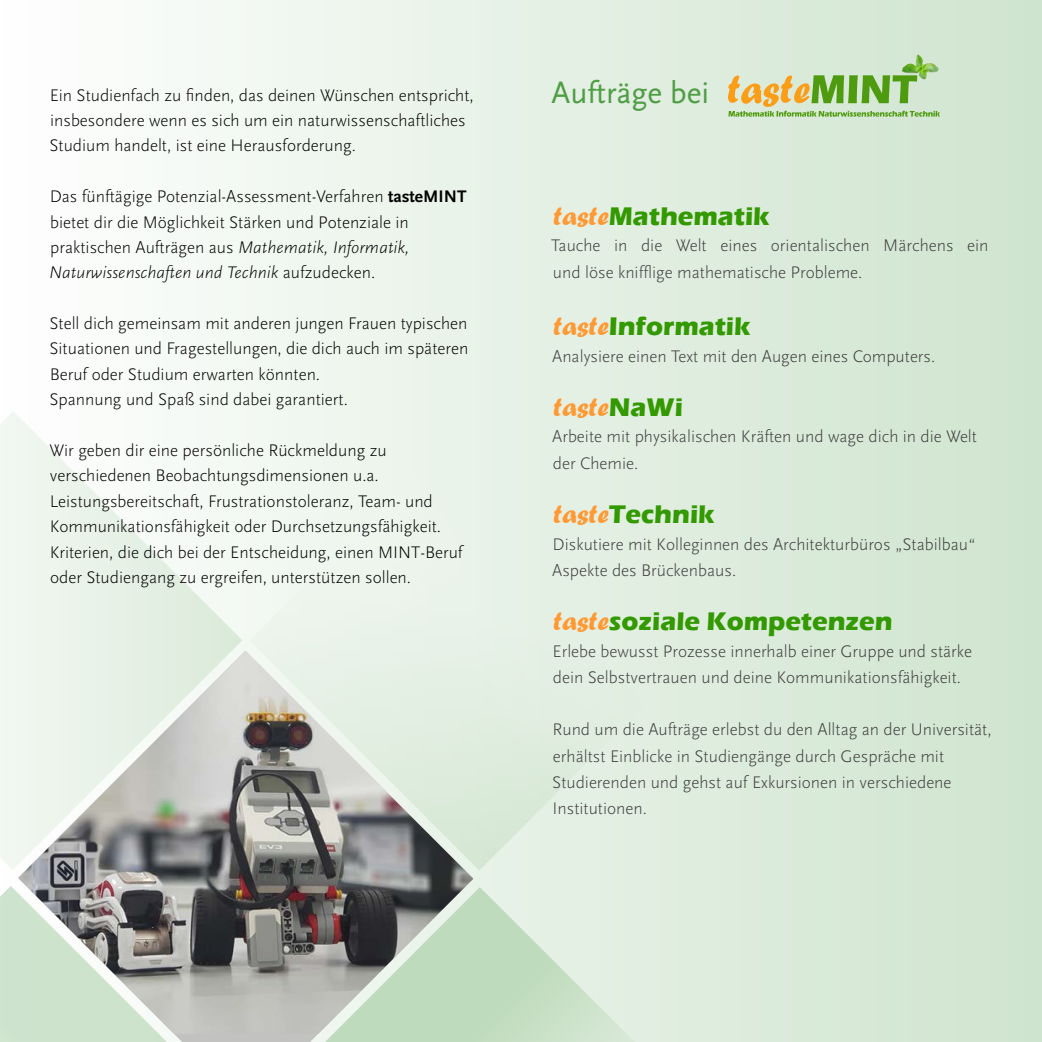
<style>
.page{position:relative;width:1042px;height:1042px;background:#fff}
.page>*{position:absolute;margin:0;border:0;box-sizing:border-box;transform-origin:0 0}
.t1{font:31.5px "Scala Sans Pro";color:#4f9d45}
.t2{font:700 26.25px "Eras ITC";color:#390}
.t3{font:26.25px "Forte";color:#f93}
.t4{font:300 17.5px/25.4px "Scala Sans Pro";color:#000}
.t5{font:300 17.5px/26.2px "Scala Sans Pro";color:#3c3c3b}
.t6{font:italic 300 17.5px "Scala Sans";color:#000}
.s1{font-weight:700}
.s2{font-family:"Scala Sans";font-style:italic}
.s3{font-family:"Scala Sans Pro";font-style:normal}
.s4{font-family:"Forte";font-weight:400;color:#f93}
.s5{font-family:"Eras ITC";font-weight:700;color:#390}
</style>
<div class="page">
<div style="left:0;top:0;width:1042px;height:1042px;background:linear-gradient(to right,#fefefe,#cfe4ce)"></div>
<svg style="left:249px;top:411px;width:459px;height:459px"></svg>
<img style="left:18px;top:651px;width:455px;height:383px">
<svg style="left:325px;top:887px;width:310px;height:155px"></svg>
<svg style="left:0;top:411px;width:242px;height:459px"></svg>
<svg style="left:0;top:886px;width:240px;height:156px"></svg>
<img style="left:743px;top:111px;width:106px;height:6px">
<img style="left:892px;top:111px;width:45px;height:6px">
<img style="left:731px;top:75px;width:186px;height:28px">
<img style="left:900px;top:53px;width:41px;height:29px">
<p class="t4" style="left:50px;top:82px;width:425px">Ein Studienfach zu finden, das deinen Wünschen entspricht,</p>
<h1 class="t1" style="left:551px;top:74px;width:159px">Aufträge bei</h1>
<p class="t4" style="left:49px;top:108px;width:418px">insbesondere wenn es sich um ein naturwissenschaftliches<br>Studium handelt, ist eine Herausforderung.</p>
<p class="t4" style="left:50px;top:184px;width:418px">Das fünftägige Potenzial-Assessment-Verfahren <span class="s1">tasteMINT </span>bietet dir die Möglichkeit Stärken und Potenziale in praktischen Aufträgen aus <span class="s2">Mathematik, Informatik,</span></p>
<p class="t6" style="left:49px;top:263px;width:327px">Naturwissenschaften und Technik <span class="s3">aufzudecken.</span></p>
<p class="t4" style="left:49px;top:311px;width:420px">Stell dich gemeinsam mit anderen jungen Frauen typischen Situationen und Fragestellungen, die dich auch im späteren Beruf oder Studium erwarten könnten.<br>Spannung und Spaß sind dabei garantiert.</p>
<p class="t4" style="left:49px;top:438px;width:415px">Wir geben dir eine persönliche Rückmeldung zu verschiedenen Beobachtungsdimensionen u.a.<br>Leistungsbereitschaft, Frustrationstoleranz, Team- und Kommunikationsfähigkeit oder Durchsetzungsfähigkeit.<br>Kriterien, die dich bei der Entscheidung, einen MINT-Beruf oder Studiengang zu ergreifen, unterstützen sollen.</p>
<h2 class="t2" style="left:553px;top:201px;width:218px"><span class="s4">taste</span>Mathematik</h2>
<p class="t5" style="left:551px;top:232px;width:439px">Tauche in die Welt eines orientalischen Märchens ein und löse knifflige mathematische Probleme.</p>
<h2 class="t2" style="left:553px;top:311px;width:199px"><span class="s4">taste</span>Informatik</h2>
<p class="t5" style="left:552px;top:343px;width:385px">Analysiere einen Text mit den Augen eines Computers.</p>
<h2 class="t3" style="left:553px;top:392px;width:131px">taste<span class="s5">NaWi</span></h2>
<p class="t5" style="left:552px;top:424px;width:426px">Arbeite mit physikalischen Kräften und wage dich in die Welt der Chemie.</p>
<h2 class="t2" style="left:553px;top:499px;width:163px"><span class="s4">taste</span>Technik</h2>
<p class="t5" style="left:552px;top:531px;width:425px">Diskutiere mit Kolleginnen des Architekturbüros „Stabilbau“<br>Aspekte des Brückenbaus.</p>
<h2 class="t2" style="left:553px;top:606px;width:341px"><span class="s4">taste</span>soziale Kompetenzen</h2>
<p class="t5" style="left:552px;top:638px;width:421px">Erlebe bewusst Prozesse innerhalb einer Gruppe und stärke dein Selbstvertrauen und deine Kommunikationsfähigkeit.</p>
<p class="t5" style="left:552px;top:717px;width:441px">Rund um die Aufträge erlebst du den Alltag an der Universität, erhältst Einblicke in Studiengänge durch Gespräche mit Studierenden und gehst auf Exkursionen in verschiedene Institutionen.</p>
</div>
